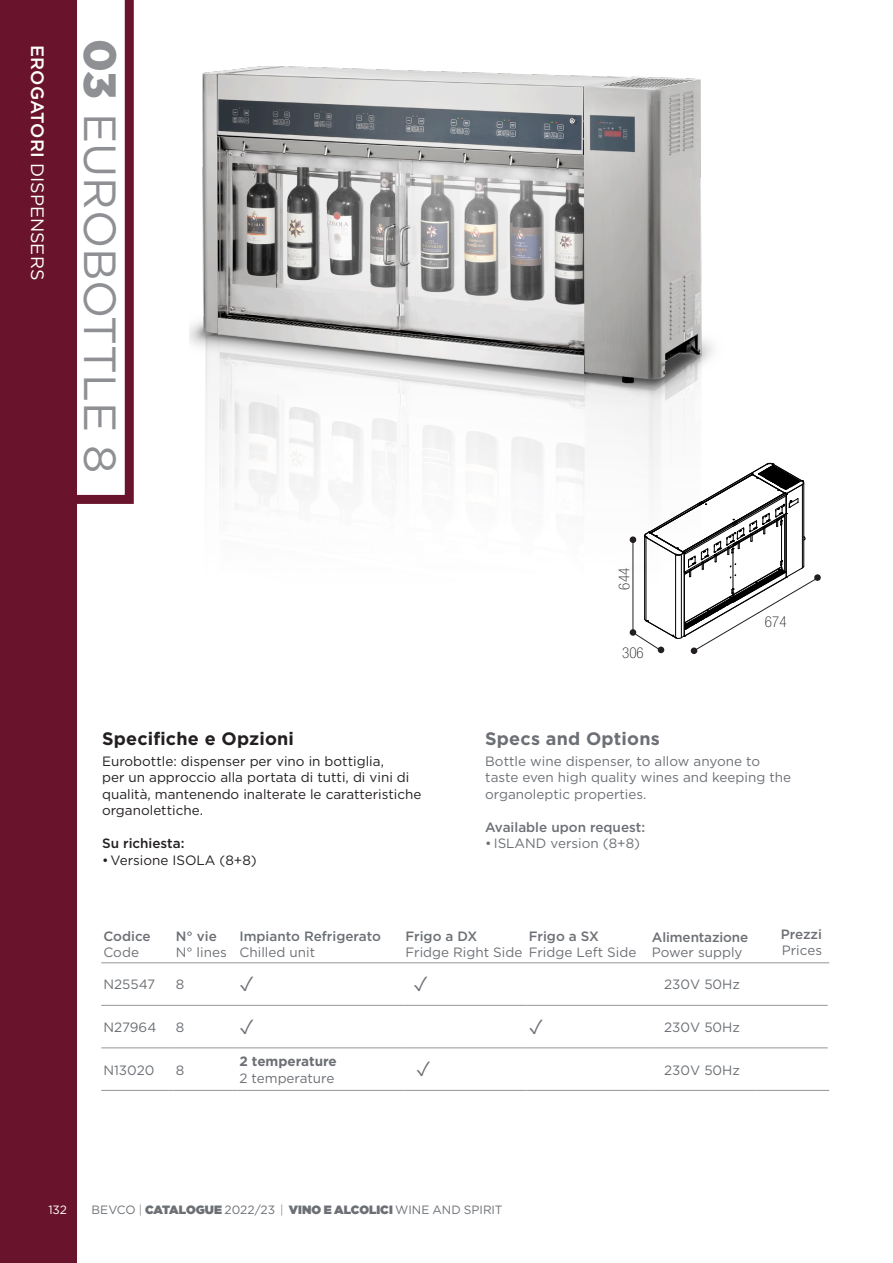
<style>
.page{position:relative;width:893px;height:1263px;background:#fff}
.page>*{position:absolute;margin:0;border:0;box-sizing:border-box;transform-origin:0 0}
.t1{font:45px "Gotham";color:#8e9094}
.t2{font:18px "Gotham";color:#fff}
.t3{font:700 18px "Gotham";letter-spacing:.01em;color:#231f20}
.t4{font:700 18px "Gotham";letter-spacing:.01em;color:#6c7075}
.t5{font:100 condensed 15px "Helvetica Neue LT Std";color:#231f20}
.t6{font:13.5px/16.5px "Gotham";color:#6c7075}
.t7{font:13.5px/16.5px "Gotham";color:#231f20}
.t8{font:500 13.5px "Gotham";color:#6c7075}
.t9{font:700 13.5px/16.5px "Gotham";color:#6c7075}
.t10{font:500 13.5px "Gotham";color:#231f20}
.t11{font:12px "Gotham";letter-spacing:-.005em;color:#6c7075}
.t12{font:12px "Gotham";color:#fff}
.s1{font-weight:500}
.s2{font-weight:900}
.s3{font-weight:400}
.s4{font-weight:300}
</style>
<div class="page">
<img style="left:190px;top:66px;width:524px;height:537px">
<svg style="left:101px;top:963px;width:727px;height:127px"></svg>
<hr style="left:173px;top:963px;width:1px;height:42px;background:#fff">
<hr style="left:237px;top:963px;width:1px;height:42px;background:#fff">
<hr style="left:402px;top:963px;width:2px;height:42px;background:#fff">
<hr style="left:526px;top:963px;width:1px;height:42px;background:#fff">
<hr style="left:649px;top:963px;width:2px;height:42px;background:#fff">
<hr style="left:755px;top:963px;width:2px;height:42px;background:#fff">
<hr style="left:173px;top:1006px;width:1px;height:41px;background:#fff">
<hr style="left:237px;top:1006px;width:1px;height:41px;background:#fff">
<hr style="left:402px;top:1006px;width:2px;height:41px;background:#fff">
<hr style="left:526px;top:1006px;width:1px;height:41px;background:#fff">
<hr style="left:649px;top:1006px;width:2px;height:41px;background:#fff">
<hr style="left:755px;top:1006px;width:2px;height:41px;background:#fff">
<hr style="left:173px;top:1048px;width:1px;height:42px;background:#fff">
<hr style="left:237px;top:1048px;width:1px;height:42px;background:#fff">
<hr style="left:402px;top:1048px;width:2px;height:42px;background:#fff">
<hr style="left:526px;top:1048px;width:1px;height:42px;background:#fff">
<hr style="left:649px;top:1048px;width:2px;height:42px;background:#fff">
<hr style="left:755px;top:1048px;width:2px;height:42px;background:#fff">
<hr style="left:101px;top:962px;width:73px;height:1px;background:#939598">
<hr style="left:174px;top:962px;width:63px;height:1px;background:#939598">
<hr style="left:237px;top:962px;width:166px;height:1px;background:#939598">
<hr style="left:403px;top:962px;width:123px;height:1px;background:#939598">
<hr style="left:526px;top:962px;width:124px;height:1px;background:#939598">
<hr style="left:650px;top:962px;width:106px;height:1px;background:#939598">
<hr style="left:756px;top:962px;width:73px;height:1px;background:#939598">
<hr style="left:101px;top:1005px;width:73px;height:1px;background:#939598">
<hr style="left:174px;top:1005px;width:63px;height:1px;background:#939598">
<hr style="left:237px;top:1005px;width:166px;height:1px;background:#939598">
<hr style="left:403px;top:1005px;width:123px;height:1px;background:#939598">
<hr style="left:526px;top:1005px;width:124px;height:1px;background:#939598">
<hr style="left:650px;top:1005px;width:106px;height:1px;background:#939598">
<hr style="left:756px;top:1005px;width:72px;height:1px;background:#939598">
<hr style="left:101px;top:1047px;width:73px;height:1px;background:#939598">
<hr style="left:174px;top:1047px;width:63px;height:1px;background:#939598">
<hr style="left:237px;top:1047px;width:166px;height:1px;background:#939598">
<hr style="left:403px;top:1047px;width:123px;height:1px;background:#939598">
<hr style="left:526px;top:1047px;width:124px;height:1px;background:#939598">
<hr style="left:650px;top:1047px;width:106px;height:1px;background:#939598">
<hr style="left:756px;top:1047px;width:72px;height:1px;background:#939598">
<hr style="left:101px;top:1090px;width:73px;height:1px;background:#939598">
<hr style="left:174px;top:1090px;width:63px;height:1px;background:#939598">
<hr style="left:237px;top:1090px;width:166px;height:1px;background:#939598">
<hr style="left:403px;top:1090px;width:123px;height:1px;background:#939598">
<hr style="left:526px;top:1090px;width:124px;height:1px;background:#939598">
<hr style="left:650px;top:1090px;width:106px;height:1px;background:#939598">
<hr style="left:756px;top:1090px;width:73px;height:1px;background:#939598">
<div style="left:630px;top:629px;width:6px;height:7px;background:#231f20;border-radius:50%"></div>
<div style="left:630px;top:536px;width:6px;height:7px;background:#231f20;border-radius:50%"></div>
<svg style="left:633px;top:463px;width:183px;height:190px"></svg>
<div style="left:691px;top:647px;width:6px;height:7px;background:#231f20;border-radius:50%"></div>
<div style="left:814px;top:574px;width:7px;height:7px;background:#231f20;border-radius:50%"></div>
<hr style="left:633px;top:540px;width:1px;height:91px;background:#231f20">
<div style="left:0;top:0;width:77px;height:1263px;background:#69142c"></div>
<svg style="left:77px;top:0;width:57px;height:504px"></svg>
<svg style="left:240px;top:976px;width:13px;height:15px"></svg>
<svg style="left:414px;top:976px;width:13px;height:15px"></svg>
<svg style="left:240px;top:1019px;width:13px;height:15px"></svg>
<svg style="left:530px;top:1019px;width:12px;height:15px"></svg>
<svg style="left:417px;top:1061px;width:13px;height:15px"></svg>
<p class="t2" style="left:49px;top:45px;width:236px;rotate:90deg"><span class="s1">EROGATORI</span> DISPENSERS</p>
<p class="t1" style="left:129px;top:39px;width:436px;rotate:90deg"><span class="s2">03</span> EUROBOTTLE 8</p>
<p class="t3" style="left:102px;top:726px;width:194px">Specifiche e Opzioni</p>
<p class="t7" style="left:102px;top:752px;width:321px">Eurobottle: dispenser per vino in bottiglia,<br>per un approccio alla portata di tutti, di vini di qualità, mantenendo inalterate le caratteristiche organolettiche.</p>
<p class="t10" style="left:102px;top:834px;width:84px">Su richiesta:</p>
<p class="t7" style="left:102px;top:851px;width:156px">• Versione ISOLA (8+8)</p>
<p class="t5" style="left:616px;top:589px;width:23px;rotate:-90deg">644</p>
<p class="t5" style="left:622px;top:644px;width:23px">306</p>
<p class="t5" style="left:765px;top:613px;width:23px">674</p>
<p class="t4" style="left:485px;top:726px;width:176px">Specs and Options</p>
<p class="t6" style="left:485px;top:752px;width:307px">Bottle wine dispenser, to allow anyone to taste even high quality wines and keeping the organoleptic properties.</p>
<p class="t8" style="left:485px;top:818px;width:161px">Available upon request:</p>
<p class="t6" style="left:485px;top:835px;width:156px">• ISLAND version (8+8)</p>
<p class="t8" style="left:103px;top:927px;width:49px">Codice</p>
<p class="t6" style="left:103px;top:944px;width:37px">Code</p>
<p class="t8" style="left:176px;top:927px;width:43px">N° vie</p>
<p class="t6" style="left:176px;top:944px;width:53px">N° lines</p>
<p class="t8" style="left:239px;top:927px;width:143px">Impianto Refrigerato</p>
<p class="t6" style="left:239px;top:944px;width:77px">Chilled unit</p>
<p class="t8" style="left:405px;top:927px;width:73px">Frigo a DX</p>
<p class="t6" style="left:405px;top:944px;width:119px">Fridge Right Side</p>
<p class="t8" style="left:529px;top:927px;width:72px">Frigo a SX</p>
<p class="t6" style="left:529px;top:944px;width:109px">Fridge Left Side</p>
<p class="t8" style="left:652px;top:928px;width:98px">Alimentazione</p>
<p class="t6" style="left:652px;top:943px;width:92px">Power supply</p>
<p class="t8" style="left:781px;top:925px;width:43px">Prezzi</p>
<p class="t6" style="left:782px;top:942px;width:42px">Prices</p>
<p class="t6" style="left:103px;top:976px;width:53px">N25547</p>
<p class="t6" style="left:176px;top:976px;width:10px">8</p>
<p class="t6" style="left:664px;top:976px;width:77px">230V 50Hz</p>
<p class="t6" style="left:103px;top:1019px;width:54px">N27964</p>
<p class="t6" style="left:176px;top:1019px;width:10px">8</p>
<p class="t6" style="left:664px;top:1019px;width:77px">230V 50Hz</p>
<p class="t6" style="left:103px;top:1061px;width:53px">N13020</p>
<p class="t6" style="left:176px;top:1061px;width:10px">8</p>
<p class="t9" style="left:239px;top:1053px;width:99px">2 temperature<br><span class="s3">2 temperature</span></p>
<p class="t6" style="left:664px;top:1061px;width:77px">230V 50Hz</p>
<p class="t12" style="left:49px;top:1202px;width:20px">132</p>
<p class="t11" style="left:91px;top:1202px;width:413px">BEVCO <span class="s4">|</span> <span class="s2">CATALOGUE</span> 2022/23 <span class="s4">|</span> <span class="s2">VINO E ALCOLICI</span> WINE AND SPIRIT</p>
</div>
